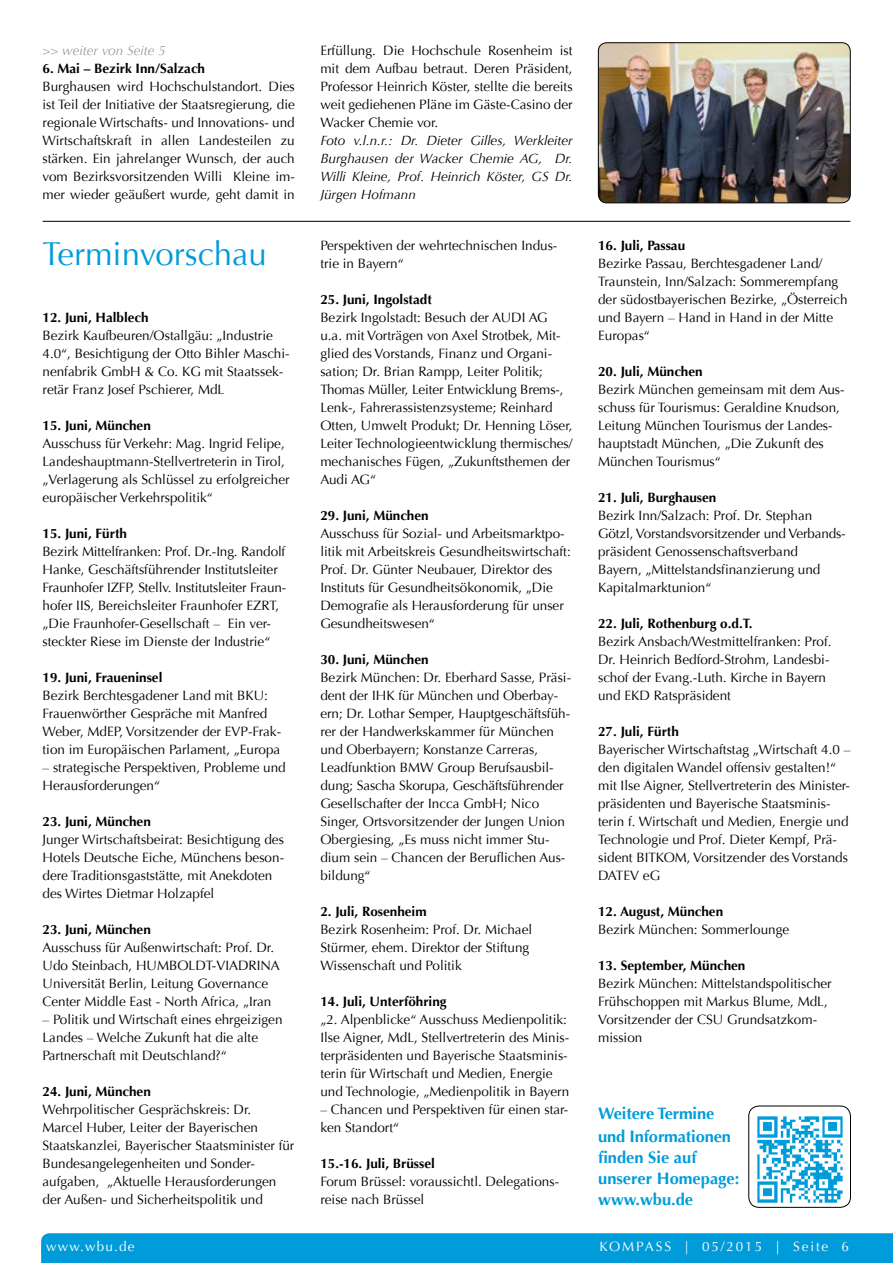
<style>
.page{position:relative;width:893px;height:1263px;background:#fff}
.page>*{position:absolute;margin:0;border:0;box-sizing:border-box;transform-origin:0 0}
.t1{font:33px "Optima";color:#009cda}
.t2{font:700 16.5px/21px "Optima";color:#009cda}
.t3{font:13.5px/18px "Optima";color:#000}
.t4{font:700 13.5px "Optima";color:#000}
.t5{font:italic 13.5px/18px "Optima";color:#000;text-align:justify}
.t6{font:13.5px "Optima";letter-spacing:.14em;color:#fff}
.t7{font:italic 13.5px "Optima";color:#9c9e9f}
</style>
<div class="page">
<div style="left:41px;top:1233px;width:852px;height:30px;background:#009cda"></div>
<img style="left:598px;top:43px;width:252px;height:160px">
<div style="left:598px;top:43px;width:252px;height:160px;border:1px solid #000;border-radius:9px"></div>
<hr style="left:43px;top:221px;width:807px;height:1px;background:#000">
<div style="left:748px;top:1106px;width:103px;height:102px;border:1px solid #000;border-radius:10px"></div>
<img style="left:756px;top:1116px;width:87px;height:87px">
<p class="t7" style="left:43px;top:43px;width:125px">&gt;&gt; weiter von Seite 5</p>
<p class="t4" style="left:43px;top:61px;width:164px">6. Mai – Bezirk Inn/Salzach</p>
<p class="t3" style="left:43px;top:78px;width:254px;text-align:justify">Burghausen wird Hochschulstandort. Dies ist Teil der Initiative der Staatsregierung, die regionale Wirtschafts- und Innovations- und Wirtschaftskraft in allen Landesteilen zu stärken. Ein jahrelanger Wunsch, der auch vom Bezirksvorsitzenden Willi Kleine im&shy;mer wieder geäußert wurde, geht damit in</p>
<h1 class="t1" style="left:43px;top:235px;width:226px">Terminvorschau</h1>
<p class="t4" style="left:43px;top:310px;width:108px">12. Juni, Halblech</p>
<p class="t3" style="left:43px;top:327px;width:249px">Bezirk Kaufbeuren/Ostallgäu: „Industrie 4.0“, Besichtigung der Otto Bihler Maschi&shy;nenfabrik GmbH &amp; Co. KG mit Staatssek&shy;retär Franz Josef Pschierer, MdL</p>
<p class="t4" style="left:43px;top:418px;width:110px">15. Juni, München</p>
<p class="t3" style="left:43px;top:435px;width:249px">Ausschuss für Verkehr: Mag. Ingrid Felipe, Landeshauptmann-Stellvertreterin in Tirol, „Verlagerung als Schlüssel zu erfolgreicher europäischer Verkehrspolitik“</p>
<p class="t4" style="left:43px;top:526px;width:86px">15. Juni, Fürth</p>
<p class="t3" style="left:43px;top:543px;width:245px">Bezirk Mittelfranken: Prof. Dr.-Ing. Randolf Hanke, Geschäftsführender Institutsleiter Fraunhofer IZFP, Stellv. Institutsleiter Fraun&shy;hofer IIS, Bereichsleiter Fraunhofer EZRT, „Die Fraunhofer-Gesellschaft – Ein ver&shy;steckter Riese im Dienste der Industrie“</p>
<p class="t4" style="left:43px;top:670px;width:121px">19. Juni, Fraueninsel</p>
<p class="t3" style="left:43px;top:687px;width:240px">Bezirk Berchtesgadener Land mit BKU:<br>Frauenwörther Gespräche mit Manfred Weber, MdEP, Vorsitzender der EVP-Frak&shy;tion im Europäischen Parlament, „Europa</p>
<p class="t3" style="left:43px;top:759px;width:245px">– strategische Perspektiven, Probleme und<br>Herausforderungen“</p>
<p class="t4" style="left:43px;top:814px;width:110px">23. Juni, München</p>
<p class="t3" style="left:43px;top:831px;width:243px">Junger Wirtschaftsbeirat: Besichtigung des Hotels Deutsche Eiche, Münchens beson&shy;dere Traditionsgaststätte, mit Anekdoten des Wirtes Dietmar Holzapfel</p>
<p class="t4" style="left:43px;top:922px;width:110px">23. Juni, München</p>
<p class="t3" style="left:43px;top:939px;width:239px">Ausschuss für Außenwirtschaft: Prof. Dr.<br>Udo Steinbach, HUMBOLDT-VIADRINA Universität Berlin, Leitung Governance Center Middle East - North Africa, „Iran</p>
<p class="t3" style="left:43px;top:1011px;width:242px">– Politik und Wirtschaft eines ehrgeizigen<br>Landes – Welche Zukunft hat die alte<br>Partnerschaft mit Deutschland?“</p>
<p class="t4" style="left:43px;top:1084px;width:110px">24. Juni, München</p>
<p class="t3" style="left:43px;top:1101px;width:253px">Wehrpolitischer Gesprächskreis: Dr.<br>Marcel Huber, Leiter der Bayerischen Staatskanzlei, Bayerischer Staatsminister für Bundesangelegenheiten und Sonder&shy;aufgaben, „Aktuelle Herausforderungen der Außen- und Sicherheitspolitik und</p>
<p class="t3" style="left:320px;top:41px;width:254px;text-align:justify">Erfüllung. Die Hochschule Rosenheim ist mit dem Aufbau betraut. Deren Präsident, Professor Heinrich Köster, stellte die bereits weit gediehenen Pläne im Gäste-Casino der Wacker Chemie vor.</p>
<p class="t5" style="left:320px;top:131px;width:254px">Foto v.l.n.r.: Dr. Dieter Gilles, Werkleiter Burghausen der Wacker Chemie AG, Dr.<br>Willi Kleine, Prof. Heinrich Köster, GS Dr.<br>Jürgen Hofmann</p>
<p class="t3" style="left:320px;top:237px;width:239px">Perspektiven der wehrtechnischen Indus&shy;trie in Bayern“</p>
<p class="t4" style="left:320px;top:292px;width:113px">25. Juni, Ingolstadt</p>
<p class="t3" style="left:320px;top:309px;width:254px">Bezirk Ingolstadt: Besuch der AUDI AG u.a. mit Vorträgen von Axel Strotbek, Mit&shy;glied des Vorstands, Finanz und Organi&shy;sation; Dr. Brian Rampp, Leiter Politik; Thomas Müller, Leiter Entwicklung Brems-, Lenk-, Fahrerassistenzsysteme; Reinhard Otten, Umwelt Produkt; Dr. Henning Löser, Leiter Technologieentwicklung thermisches/ mechanisches Fügen, „Zukunftsthemen der Audi AG“</p>
<p class="t4" style="left:320px;top:508px;width:110px">29. Juni, München</p>
<p class="t3" style="left:320px;top:525px;width:252px">Ausschuss für Sozial- und Arbeitsmarktpo&shy;litik mit Arbeitskreis Gesundheitswirtschaft:<br>Prof. Dr. Günter Neubauer, Direktor des Instituts für Gesundheitsökonomik, „Die Demografie als Herausforderung für unser Gesundheitswesen“</p>
<p class="t4" style="left:320px;top:652px;width:110px">30. Juni, München</p>
<p class="t3" style="left:320px;top:669px;width:252px">Bezirk München: Dr. Eberhard Sasse, Präsi&shy;dent der IHK für München und Oberbay&shy;ern; Dr. Lothar Semper, Hauptgeschäftsfüh&shy;rer der Handwerkskammer für München und Oberbayern; Konstanze Carreras, Leadfunktion BMW Group Berufsausbil&shy;dung; Sascha Skorupa, Geschäftsführender Gesellschafter der Incca GmbH; Nico Singer, Ortsvorsitzender der Jungen Union Obergiesing, „Es muss nicht immer Stu&shy;dium sein – Chancen der Beruflichen Aus&shy;bildung“</p>
<p class="t4" style="left:320px;top:904px;width:108px">2. Juli, Rosenheim</p>
<p class="t3" style="left:320px;top:921px;width:213px">Bezirk Rosenheim: Prof. Dr. Michael<br>Stürmer, ehem. Direktor der Stiftung<br>Wissenschaft und Politik</p>
<p class="t4" style="left:320px;top:994px;width:128px">14. Juli, Unterföhring</p>
<p class="t3" style="left:320px;top:1011px;width:250px">„2. Alpenblicke“ Ausschuss Medienpolitik:<br>Ilse Aigner, MdL, Stellvertreterin des Minis&shy;terpräsidenten und Bayerische Staatsminis&shy;terin für Wirtschaft und Medien, Energie und Technologie, „Medienpolitik in Bayern</p>
<p class="t3" style="left:320px;top:1101px;width:250px">– Chancen und Perspektiven für einen star&shy;ken Standort“</p>
<p class="t4" style="left:320px;top:1156px;width:116px">15.-16. Juli, Brüssel</p>
<p class="t3" style="left:320px;top:1173px;width:240px">Forum Brüssel: voraussichtl. Delegations&shy;reise nach Brüssel</p>
<p class="t4" style="left:598px;top:238px;width:89px">16. Juli, Passau</p>
<p class="t3" style="left:598px;top:255px;width:251px">Bezirke Passau, Berchtesgadener Land/ Traunstein, Inn/Salzach: Sommerempfang der südostbayerischen Bezirke, „Österreich und Bayern – Hand in Hand in der Mitte Europas“</p>
<p class="t4" style="left:598px;top:364px;width:106px">20. Juli, München</p>
<p class="t3" style="left:598px;top:381px;width:248px">Bezirk München gemeinsam mit dem Aus&shy;schuss für Tourismus: Geraldine Knudson, Leitung München Tourismus der Landes&shy;hauptstadt München, „Die Zukunft des München Tourismus“</p>
<p class="t4" style="left:598px;top:490px;width:120px">21. Juli, Burghausen</p>
<p class="t3" style="left:598px;top:507px;width:249px">Bezirk Inn/Salzach: Prof. Dr. Stephan Götzl, Vorstandsvorsitzender und Verbands&shy;präsident Genossenschaftsverband<br>Bayern, „Mittelstandsfinanzierung und Kapitalmarktunion“</p>
<p class="t4" style="left:598px;top:616px;width:156px">22. Juli, Rothenburg o.d.T.</p>
<p class="t3" style="left:598px;top:633px;width:235px">Bezirk Ansbach/Westmittelfranken: Prof.<br>Dr. Heinrich Bedford-Strohm, Landesbi&shy;schof der Evang.-Luth. Kirche in Bayern und EKD Ratspräsident</p>
<p class="t4" style="left:598px;top:724px;width:82px">27. Juli, Fürth</p>
<p class="t3" style="left:598px;top:741px;width:254px">Bayerischer Wirtschaftstag „Wirtschaft 4.0 – den digitalen Wandel offensiv gestalten!“ mit Ilse Aigner, Stellvertreterin des Minister&shy;präsidenten und Bayerische Staatsminis&shy;terin f. Wirtschaft und Medien, Energie und Technologie und Prof. Dieter Kempf, Prä&shy;sident BITKOM, Vorsitzender des Vorstands DATEV eG</p>
<p class="t4" style="left:598px;top:904px;width:127px">12. August, München</p>
<p class="t3" style="left:598px;top:921px;width:193px">Bezirk München: Sommerlounge</p>
<p class="t4" style="left:598px;top:958px;width:149px">13. September, München</p>
<p class="t3" style="left:598px;top:975px;width:235px">Bezirk München: Mittelstandspolitischer<br>Frühschoppen mit Markus Blume, MdL,<br>Vorsitzender der CSU Grundsatzkom&shy;mission</p>
<p class="t2" style="left:598px;top:1102px;width:134px;line-height:22.5px">Weitere Termine und Informationen</p>
<p class="t2" style="left:598px;top:1147px;width:143px">finden Sie auf unserer Homepage: www.wbu.de</p>
<p class="t6" style="left:46px;top:1239px;width:90px">www.wbu.de</p>
<p class="t6" style="left:599px;top:1239px;width:251px">KOMPASS | 05/2015 | Seite 6</p>
</div>
